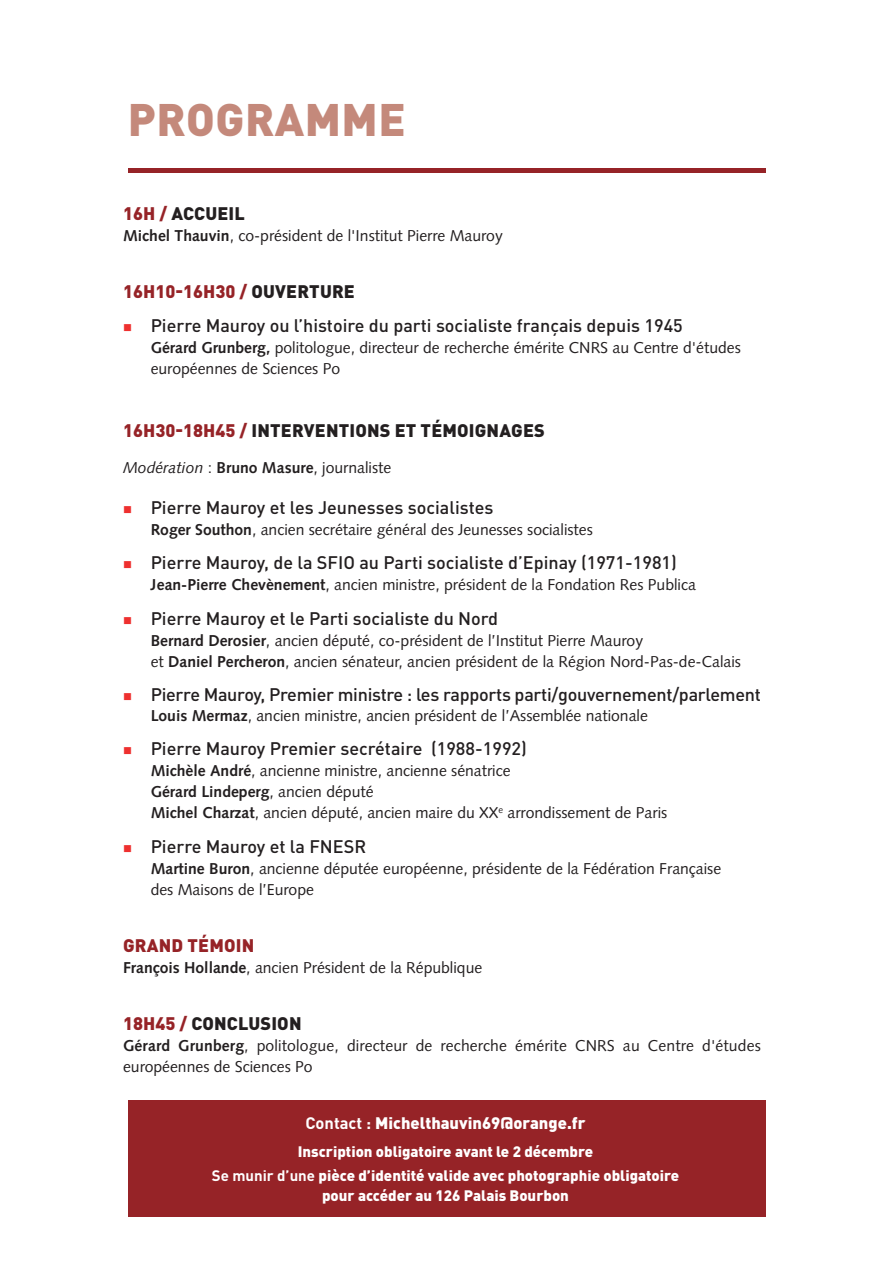
<style>
.page{position:relative;width:893px;height:1263px;background:#fff}
.page>*{position:absolute;margin:0;border:0;box-sizing:border-box;transform-origin:0 0}
.t1{font:900 45px "DIN Pro";letter-spacing:.01em;color:#c4897b}
.t2{font:500 18px "DIN Pro";color:#231f20}
.t3{font:900 18px "DIN Pro";letter-spacing:.01em;color:#231f20}
.t4{font:900 18px "DIN Pro";letter-spacing:.01em;color:#962327}
.t5{font:900 16.5px "DIN Pro";color:#fff}
.t6{font:15.75px/21px "Syntax";color:#231f20}
.t7{font:900 15px/24px "DIN Pro";color:#fff;text-align:center}
.s1{color:#962327}
.s2{font-weight:700}
.s3{color:#231f20}
.s4{color:#ee302f}
.s5{font-style:italic}
</style>
<div class="page">
<div style="left:128px;top:168px;width:637px;height:5px;background:#962327"></div>
<div style="left:128px;top:1100px;width:637px;height:116px;background:#962327"></div>
<h1 class="t1" style="left:128px;top:104px;width:279px">PROGRAMME</h1>
<p class="t3" style="left:123px;top:207px;width:123px"><span class="s1">16H /</span> ACCUEIL</p>
<p class="t6" style="left:123px;top:226px;width:381px"><span class="s2">Michel Thauvin</span>, co-président de l'Institut Pierre Mauroy</p>
<p class="t4" style="left:123px;top:285px;width:233px">16H10-16H30 / <span class="s3">OUVERTURE</span></p>
<p class="t2" style="left:123px;top:319px;width:561px"><span class="s4">■</span> Pierre Mauroy ou l’histoire du parti socialiste français depuis 1945</p>
<p class="t6" style="left:151px;top:339px;width:592px"><span class="s2">Gérard Grunberg,</span> politologue, directeur de recherche émérite CNRS au Centre d'études européennes de Sciences Po</p>
<p class="t3" style="left:123px;top:424px;width:423px"><span class="s1">16H30-18H45 /</span> INTERVENTIONS ET TÉMOIGNAGES</p>
<p class="t6" style="left:123px;top:459px;width:270px"><span class="s5">Modération</span> : <span class="s2">Bruno Masure</span>, journaliste</p>
<p class="t2" style="left:123px;top:501px;width:372px"><span class="s4">■</span> Pierre Mauroy et les Jeunesses socialistes</p>
<p class="t6" style="left:151px;top:520px;width:444px"><span class="s2">Roger Southon</span>, ancien secrétaire général des Jeunesses socialistes</p>
<p class="t2" style="left:123px;top:556px;width:555px"><span class="s4">■</span> Pierre Mauroy, de la SFIO au Parti socialiste d’Epinay (1971-1981)</p>
<p class="t6" style="left:151px;top:576px;width:547px"><span class="s2">Jean-Pierre Chevènement</span>, ancien ministre, président de la Fondation Res Publica</p>
<p class="t2" style="left:123px;top:612px;width:377px"><span class="s4">■</span> Pierre Mauroy et le Parti socialiste du Nord</p>
<p class="t6" style="left:151px;top:631px;width:592px"><span class="s2">Bernard Derosier</span>, ancien député, co-président de l’Institut Pierre Mauroy<br>et <span class="s2">Daniel Percheron</span>, ancien sénateur, ancien président de la Région Nord-Pas-de-Calais</p>
<p class="t2" style="left:123px;top:688px;width:639px"><span class="s4">■</span> Pierre Mauroy, Premier ministre : les rapports parti/gouvernement/parlement</p>
<p class="t6" style="left:151px;top:706px;width:499px"><span class="s2">Louis Mermaz</span>, ancien ministre, ancien président de l’Assemblée nationale</p>
<p class="t2" style="left:123px;top:742px;width:405px"><span class="s4">■</span> Pierre Mauroy Premier secrétaire (1988-1992)</p>
<p class="t6" style="left:151px;top:762px;width:518px"><span class="s2">Michèle André</span>, ancienne ministre, ancienne sénatrice<br><span class="s2">Gérard Lindeperg</span>, ancien député<br><span class="s2">Michel Charzat</span>, ancien député, ancien maire du XX<sup>e</sup> arrondissement de Paris</p>
<p class="t2" style="left:123px;top:840px;width:245px"><span class="s4">■</span> Pierre Mauroy et la FNESR</p>
<p class="t6" style="left:151px;top:859px;width:572px"><span class="s2">Martine Buron</span>, ancienne députée européenne, présidente de la Fédération Française des Maisons de l’Europe</p>
<p class="t4" style="left:123px;top:939px;width:133px">GRAND TÉMOIN</p>
<p class="t6" style="left:123px;top:958px;width:361px"><span class="s2">François Hollande</span>, ancien Président de la République</p>
<p class="t3" style="left:123px;top:1017px;width:180px"><span class="s1">18H45 /</span> CONCLUSION</p>
<p class="t6" style="left:123px;top:1036px;width:639px"><span class="s2">Gérard Grunberg</span>, politologue, directeur de recherche émérite CNRS au Centre d'études européennes de Sciences Po</p>
<p class="t5" style="left:305px;top:1117px;width:282px"><span class="s2">Contact :</span> Michelthauvin69@orange.fr</p>
<p class="t7" style="left:212px;top:1141px;width:469px">Inscription obligatoire avant le 2 décembre<br><span class="s2">Se munir d’une</span> pièce d’identité valide avec photographie obligatoire</p>
<p class="t7" style="left:322px;top:1184px;width:248px">pour accéder au 126 Palais Bourbon</p>
</div>
